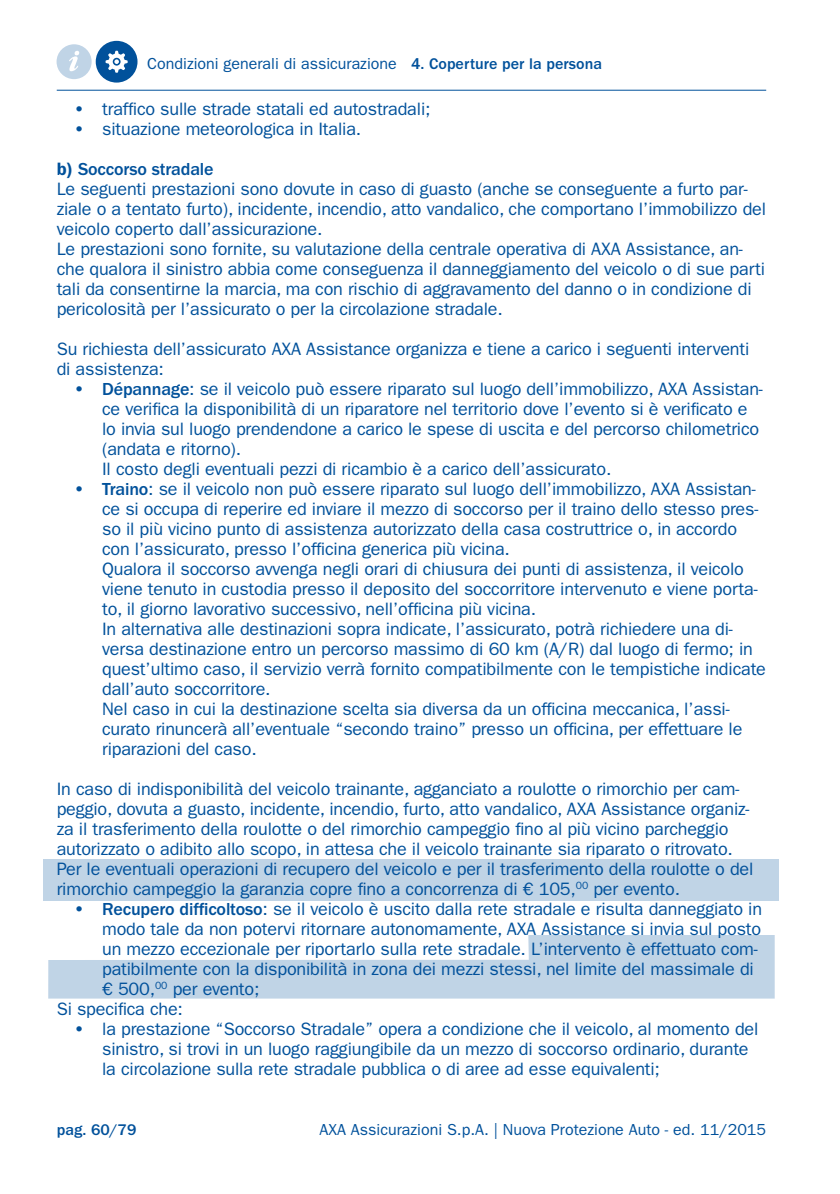
<style>
.page{position:relative;width:840px;height:1194px;background:#fff}
.page>*{position:absolute;margin:0;border:0;box-sizing:border-box;transform-origin:0 0}
.paragrafo_base_-_blu{font:18px/20px "ITC Franklin Gothic Std";letter-spacing:-.01em;color:#01519b}
.paragrafo_base_-_blu-2{font:500 18px "ITC Franklin Gothic Std";letter-spacing:-.01em;color:#01519b}
.t1{font:16px "ITC Franklin Gothic Std";color:#01519b}
.t2{font:500 16px "ITC Franklin Gothic Std";color:#01519b}
.s1{font-weight:500}
.s2{font-weight:600}
</style>
<div class="page">
<hr style="left:57px;top:90px;width:708px;height:1px;background:#01519b">
<div style="left:96px;top:41px;width:41px;height:42px;background:#01519b;border-radius:50%"></div>
<svg style="left:105px;top:51px;width:23px;height:22px"></svg>
<div style="left:56px;top:44px;width:36px;height:35px;background:#c0d4e6;border-radius:50%"></div>
<svg style="left:69px;top:51px;width:10px;height:21px"></svg>
<svg style="left:48px;top:935px;width:726px;height:63px;fill:#c0d4e6"></svg>
<div style="left:44px;top:859px;width:734px;height:42px;background:#c0d4e6"></div>
<p class="t1" style="left:147px;top:55px;width:456px">Condizioni generali di assicurazione <span class="s1">4. Coperture per la persona</span></p>
<p class="paragrafo_base_-_blu" style="left:74px;top:99px;width:358px"><span class="s2">•</span> traffico sulle strade statali ed autostradali;</p>
<p class="paragrafo_base_-_blu" style="left:74px;top:119px;width:289px"><span class="s2">•</span> situazione meteorologica in Italia.</p>
<p class="paragrafo_base_-_blu-2" style="left:57px;top:159px;width:158px"><span class="s2">b)</span> Soccorso stradale</p>
<p class="paragrafo_base_-_blu" style="left:57px;top:179px;width:710px">Le seguenti prestazioni sono dovute in caso di guasto (anche se conseguente a furto par&shy;ziale o a tentato furto), incidente, incendio, atto vandalico, che comportano l’immobilizzo del veicolo coperto dall’assicurazione.</p>
<p class="paragrafo_base_-_blu" style="left:57px;top:239px;width:709px">Le prestazioni sono fornite, su valutazione della centrale operativa di AXA Assistance, an&shy;che qualora il sinistro abbia come conseguenza il danneggiamento del veicolo o di sue parti tali da consentirne la marcia, ma con rischio di aggravamento del danno o in condizione di pericolosità per l’assicurato o per la circolazione stradale.</p>
<p class="paragrafo_base_-_blu" style="left:57px;top:339px;width:693px">Su richiesta dell’assicurato AXA Assistance organizza e tiene a carico i seguenti interventi di assistenza:</p>
<p class="paragrafo_base_-_blu" style="left:102px;top:379px;width:661px;text-indent:-28px"><span class="s2">•</span> <span class="s1">Dépannage</span>: se il veicolo può essere riparato sul luogo dell’immobilizzo, AXA Assistan&shy;ce verifica la disponibilità di un riparatore nel territorio dove l’evento si è verificato e lo invia sul luogo prendendone a carico le spese di uscita e del percorso chilometrico (andata e ritorno).<br>Il costo degli eventuali pezzi di ricambio è a carico dell’assicurato.</p>
<p class="paragrafo_base_-_blu" style="left:102px;top:479px;width:665px;text-indent:-28px"><span class="s2">•</span> <span class="s1">Traino</span>: se il veicolo non può essere riparato sul luogo dell’immobilizzo, AXA Assistan&shy;ce si occupa di reperire ed inviare il mezzo di soccorso per il traino dello stesso pres&shy;so il più vicino punto di assistenza autorizzato della casa costruttrice o, in accordo con l’assicurato, presso l’officina generica più vicina.<br>Qualora il soccorso avvenga negli orari di chiusura dei punti di assistenza, il veicolo viene tenuto in custodia presso il deposito del soccorritore intervenuto e viene porta&shy;to, il giorno lavorativo successivo, nell’officina più vicina.<br>In alternativa alle destinazioni sopra indicate, l’assicurato, potrà richiedere una di&shy;versa destinazione entro un percorso massimo di 60 km (A/R) dal luogo di fermo; in quest’ultimo caso, il servizio verrà fornito compatibilmente con le tempistiche indicate dall’auto soccorritore.<br>Nel caso in cui la destinazione scelta sia diversa da un officina meccanica, l’assi&shy;curato rinuncerà all’eventuale “secondo traino” presso un officina, per effettuare le riparazioni del caso.</p>
<p class="paragrafo_base_-_blu" style="left:57px;top:779px;width:697px">In caso di indisponibilità del veicolo trainante, agganciato a roulotte o rimorchio per cam&shy;peggio, dovuta a guasto, incidente, incendio, furto, atto vandalico, AXA Assistance organiz&shy;za il trasferimento della roulotte o del rimorchio campeggio fino al più vicino parcheggio autorizzato o adibito allo scopo, in attesa che il veicolo trainante sia riparato o ritrovato.<br>Per le eventuali operazioni di recupero del veicolo e per il trasferimento della roulotte o del rimorchio campeggio la garanzia copre fino a concorrenza di € 105,<sup>00</sup> per evento.</p>
<p class="paragrafo_base_-_blu" style="left:102px;top:899px;width:661px;text-indent:-28px"><span class="s2">•</span> <span class="s1">Recupero difficoltoso</span>: se il veicolo è uscito dalla rete stradale e risulta danneggiato in modo tale da non potervi ritornare autonomamente, AXA Assistance si invia sul posto un mezzo eccezionale per riportarlo sulla rete stradale. L’intervento è effettuato com&shy;patibilmente con la disponibilità in zona dei mezzi stessi, nel limite del massimale di € 500,<sup>00</sup> per evento;</p>
<p class="paragrafo_base_-_blu" style="left:57px;top:999px;width:128px">Si specifica che:</p>
<p class="paragrafo_base_-_blu" style="left:102px;top:1019px;width:657px;text-indent:-28px"><span class="s2">•</span> la prestazione “Soccorso Stradale” opera a condizione che il veicolo, al momento del sinistro, si trovi in un luogo raggiungibile da un mezzo di soccorso ordinario, durante la circolazione sulla rete stradale pubblica o di aree ad esse equivalenti;</p>
<p class="t2" style="left:57px;top:1121px;width:81px">pag. 60/79</p>
<p class="t1" style="left:319px;top:1120px;width:448px">AXA Assicurazioni S.p.A. | Nuova Protezione Auto - ed. 11/2015</p>
</div>
